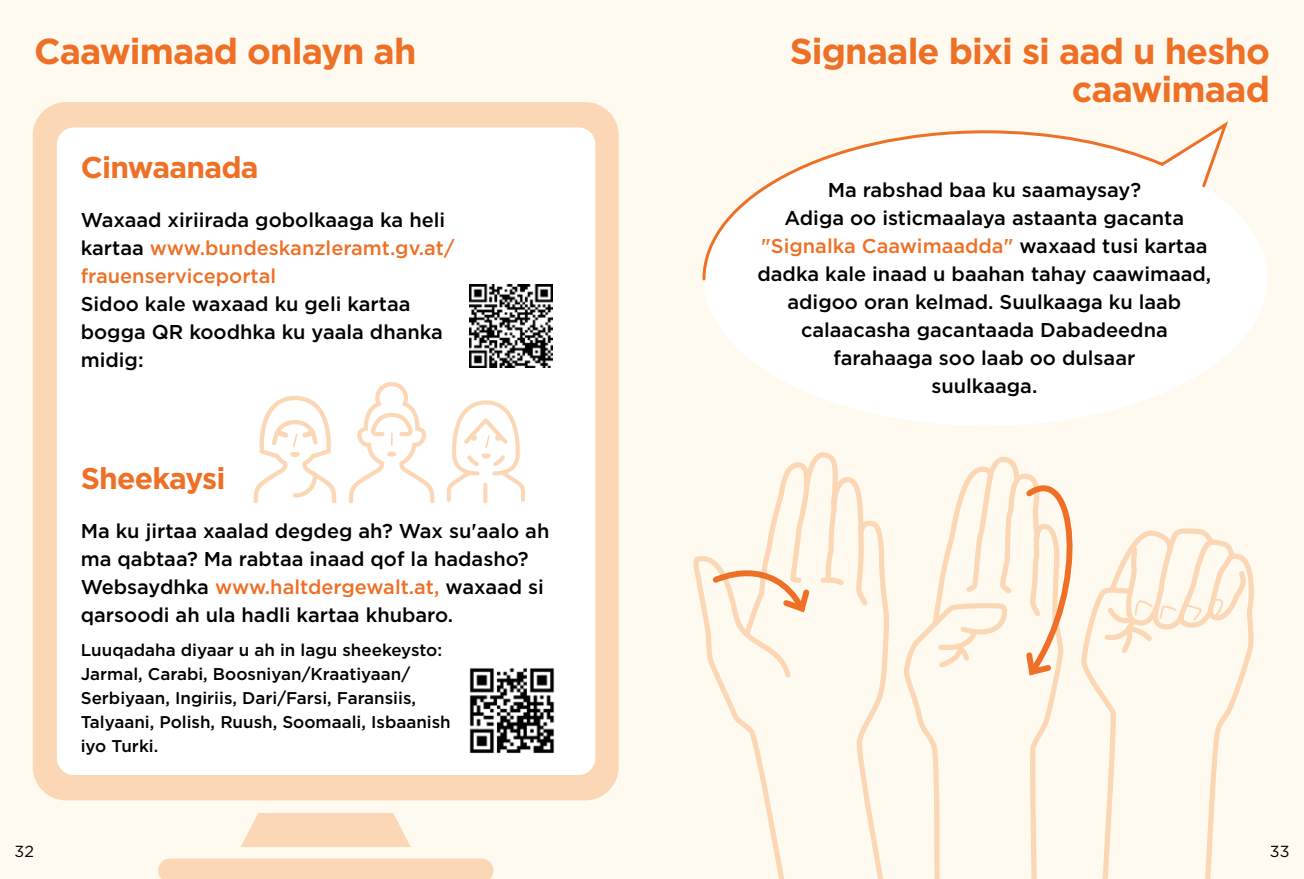
<style>
.page{position:relative;width:1304px;height:879px;background:#fffaf0}
.page>*{position:absolute;margin:0;border:0;box-sizing:border-box;transform-origin:0 0}
.t1{font:700 36px/38px "Gotham";letter-spacing:-.025em;color:#ee7026;text-align:right}
.t2{font:700 30px "Gotham";letter-spacing:-.025em;color:#ee7026}
.t3{font:500 20px/28px "Gotham";color:#000}
.t4{font:500 20px/28px "Gotham";color:#ee7026}
.t5{font:500 17px/24px "Gotham";color:#000}
.t6{font:16px "Gotham";color:#000}
.s1{color:#000}
.s2{color:#ee7026}
</style>
<div class="page">
<div style="left:33px;top:102px;width:586px;height:698px;background:#fcd7b5;border-radius:33px"></div>
<div style="left:57px;top:127px;width:538px;height:648px;background:#fff;border-radius:17px"></div>
<svg style="left:241px;top:813px;width:170px;height:34px;background:#fcdabb"></svg>
<div style="left:158px;top:858px;width:335px;height:21px;background:#fcd7b5"></div>
<svg style="left:254px;top:396px;width:82px;height:107px"></svg>
<svg style="left:349px;top:382px;width:85px;height:121px"></svg>
<hr style="left:483px;top:483px;width:4px;height:20px;background:#fcd7b5;border-radius:2px">
<svg style="left:446px;top:400px;width:79px;height:102px"></svg>
<svg style="left:693px;top:452px;width:196px;height:427px"></svg>
<svg style="left:904px;top:458px;width:155px;height:421px"></svg>
<svg style="left:1088px;top:528px;width:166px;height:351px"></svg>
<svg style="left:1134px;top:598px;width:92px;height:23px"></svg>
<svg style="left:710px;top:553px;width:103px;height:63px"></svg>
<svg style="left:1021px;top:461px;width:67px;height:219px"></svg>
<svg style="left:704px;top:207px;width:563px;height:219px;fill:#fff"></svg>
<svg style="left:702px;top:121px;width:529px;height:161px"></svg>
<img style="left:470px;top:284px;width:83px;height:83px">
<img style="left:469px;top:668px;width:86px;height:86px">
<h1 class="t1" style="left:34px;top:31px;width:384px">Caawimaad onlayn ah</h1>
<h2 class="t2" style="left:81px;top:150px;width:179px">Cinwaanada</h2>
<p class="t4" style="left:81px;top:206px;width:375px"><span class="s1">Waxaad xiriirada gobolkaaga ka heli kartaa</span> www.bundeskanzleramt.gv.at/ frauenserviceportal</p>
<p class="t3" style="left:81px;top:290px;width:364px">Sidoo kale waxaad ku geli kartaa bogga QR koodhka ku yaala dhanka midig:</p>
<h2 class="t2" style="left:81px;top:461px;width:146px">Sheekaysi</h2>
<p class="t3" style="left:81px;top:517px;width:470px">Ma ku jirtaa xaalad degdeg ah? Wax su'aalo ah ma qabtaa? Ma rabtaa inaad qof la hadasho?<br>Websaydhka <span class="s2">www.haltdergewalt.at,</span> waxaad si qarsoodi ah ula hadli kartaa khubaro.</p>
<p class="t5" style="left:81px;top:638px;width:372px">Luuqadaha diyaar u ah in lagu sheekeysto:<br>Jarmal, Carabi, Boosniyan/Kraatiyaan/ Serbiyaan, Ingiriis, Dari/Farsi, Faransiis, Talyaani, Polish, Ruush, Soomaali, Isbaanish iyo Turki.</p>
<h1 class="t1" style="left:790px;top:31px;width:482px">Signaale bixi si aad u hesho caawimaad</h1>
<p class="t3" style="left:757px;top:175px;width:455px;text-align:center">Ma rabshad baa ku saamaysay?<br>Adiga oo isticmaalaya astaanta gacanta <span class="s2">"Signalka Caawimaadda"</span> waxaad tusi kartaa dadka kale inaad u baahan tahay caawimaad, adigoo oran kelmad. Suulkaaga ku laab calaacasha gacantaada Dabadeedna farahaaga soo laab oo dulsaar<br>suulkaaga.</p>
<p class="t6" style="left:15px;top:842px;width:21px">32</p>
<p class="t6" style="left:1270px;top:842px;width:21px">33</p>
</div>
